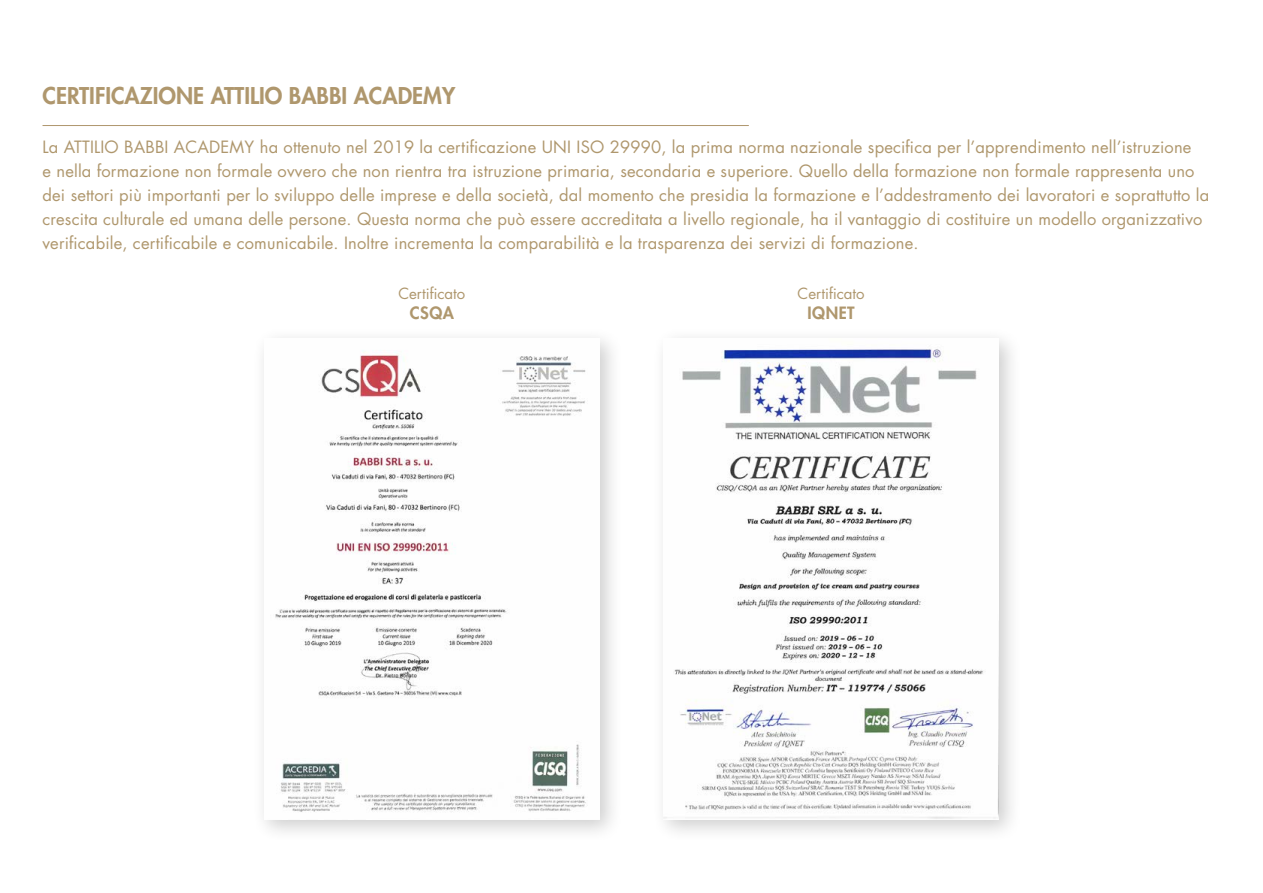
<style>
.page{position:relative;width:1263px;height:893px;background:#fff}
.page>*{position:absolute;margin:0;border:0;box-sizing:border-box;transform-origin:0 0}
.t1{font:800 22.5px "Futura Std";color:#af976d}
.t2{font:16.5px/24px "Futura Std";letter-spacing:.01em;color:#af976d}
.t3{font:800 16.5px "Futura Std";letter-spacing:.03em;color:#af976d}
.t4{font:15px "Futura Std";color:#af976d}
</style>
<div class="page">
<div style="left:252px;top:327px;width:371px;height:516px;background:#000;opacity:.2"></div>
<img style="left:264px;top:339px;width:336px;height:480px">
<div style="left:652px;top:327px;width:370px;height:516px;background:#000;opacity:.2"></div>
<img style="left:663px;top:339px;width:336px;height:480px">
<hr style="left:43px;top:125px;width:706px;height:1px;background:#af976d">
<h1 class="t1" style="left:43px;top:82px;width:414px">CERTIFICAZIONE ATTILIO BABBI ACADEMY</h1>
<p class="t2" style="left:43px;top:135px;width:1168px">La ATTILIO BABBI ACADEMY ha ottenuto nel 2019 la certificazione UNI ISO 29990, la prima norma nazionale specifica per l’apprendimento nell’istruzione<br>e nella formazione non formale ovvero che non rientra tra istruzione primaria, secondaria e superiore. Quello della formazione non formale rappresenta uno dei settori più importanti per lo sviluppo delle imprese e della società, dal momento che presidia la formazione e l’addestramento dei lavoratori e soprattutto la crescita culturale ed umana delle persone. Questa norma che può essere accreditata a livello regionale, ha il vantaggio di costituire un modello organizzativo verificabile, certificabile e comunicabile. Inoltre incrementa la comparabilità e la trasparenza dei servizi di formazione.</p>
<p class="t4" style="left:398px;top:284px;width:69px">Certificato</p>
<p class="t3" style="left:410px;top:303px;width:46px">CSQA</p>
<p class="t4" style="left:798px;top:284px;width:69px">Certificato</p>
<p class="t3" style="left:807px;top:303px;width:49px">IQNET</p>
</div>
